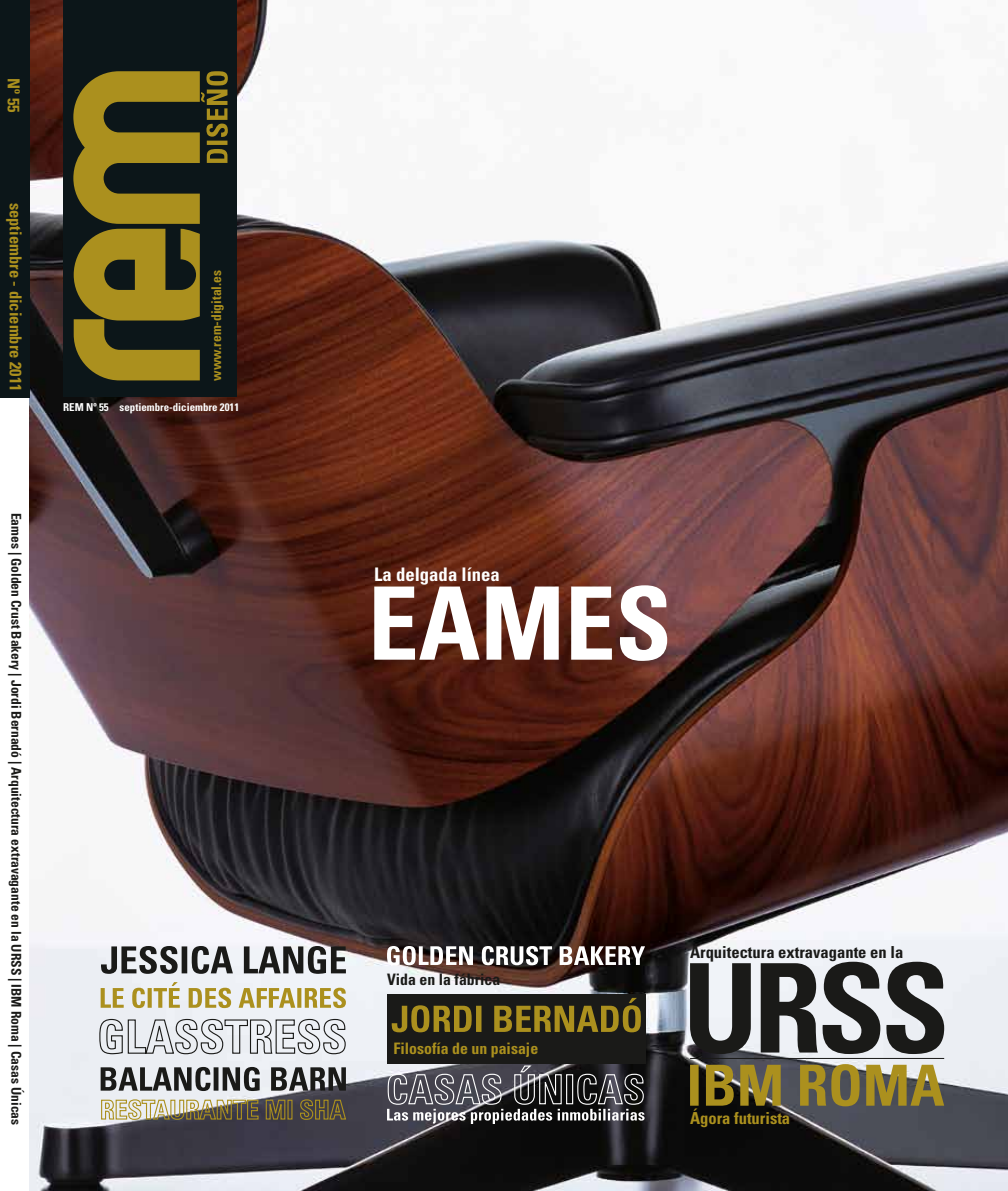
<style>
.page{position:relative;width:1008px;height:1191px;background:#fff}
.page>*{position:absolute;margin:0;border:0;box-sizing:border-box;transform-origin:0 0}
.t1{font:700 condensed 18.75px "Univers LT Std";color:#fff}
.t2{font:700 condensed 16.5px "Univers LT Std";color:#ab901e}
.t3{font:700 condensed 16.5px "Univers LT Std";color:#1a1a18}
.t4{font:700 condensed 15.75px "Univers LT Std";color:#ab901e}
.t5{font:700 condensed 15.75px "Univers LT Std";color:#1a1a18}
.t6{font:700 condensed 13.5px "Univers LT Std";color:#1a1a18}
.t7{font:700 condensed 13.5px "Univers LT Std";color:#ab901e}
.t8{font:700 condensed 10.95px "Univers LT Std";color:#fff}
</style>
<div class="page">
<img style="left:30px;top:0;width:978px;height:1191px">
<div style="left:63px;top:0;width:174px;height:397px;background:#0c1619"></div>
<svg style="left:73px;top:71px;width:155px;height:309px"></svg>
<div style="left:0;top:0;width:30px;height:397px;background:#0c1619"></div>
<svg style="left:99px;top:1018px;width:247px;height:36px;background:#c5c8cb"></svg>
<svg style="left:101px;top:946px;width:245px;height:27px"></svg>
<svg style="left:101px;top:982px;width:245px;height:26px;background:#d5cda6"></svg>
<svg style="left:100px;top:1067px;width:247px;height:56px;background:#8b8980"></svg>
<svg style="left:690px;top:1064px;width:254px;height:42px;background:#87783c"></svg>
<svg style="left:690px;top:961px;width:254px;height:93px;background:#727374"></svg>
<svg style="left:374px;top:585px;width:293px;height:76px"></svg>
<div style="left:387px;top:994px;width:258px;height:69px;background:#1a1a18"></div>
<svg style="left:392px;top:998px;width:249px;height:34px"></svg>
<svg style="left:387px;top:1064px;width:257px;height:60px;background:#5a5a5e"></svg>
<svg style="left:387px;top:946px;width:258px;height:19px"></svg>
<hr style="left:690px;top:1058px;width:254px;height:1px;background:#1a1a18">
<p class="t2" style="left:24px;top:78px;width:36px;rotate:90deg">Nº 55</p>
<p class="t2" style="left:26px;top:203px;width:190px;rotate:90deg">septiembre - diciembre 2011</p>
<p class="t7" style="left:208px;top:381px;width:112px;rotate:-90deg">www.rem-digital.es</p>
<p class="t8" style="left:63px;top:400px;width:178px">REM Nº 55 septiembre-diciembre 2011</p>
<p class="t6" style="left:25px;top:512px;width:614px;rotate:90deg">Eames | Golden Crust Bakery | Jordi Bernadó | Arquitectura extravagante en la URSS | IBM Roma | Casas Únicas</p>
<h1 class="t1" style="left:374px;top:563px;width:127px">La delgada línea</h1>
<p class="t5" style="left:387px;top:969px;width:115px">Vida en la fábrica</p>
<p class="t4" style="left:393px;top:1038px;width:146px">Filosofía de un paisaje</p>
<p class="t3" style="left:690px;top:942px;width:215px">Arquitectura extravagante en la</p>
<p class="t2" style="left:690px;top:1107px;width:102px">Ágora futurista</p>
</div>
